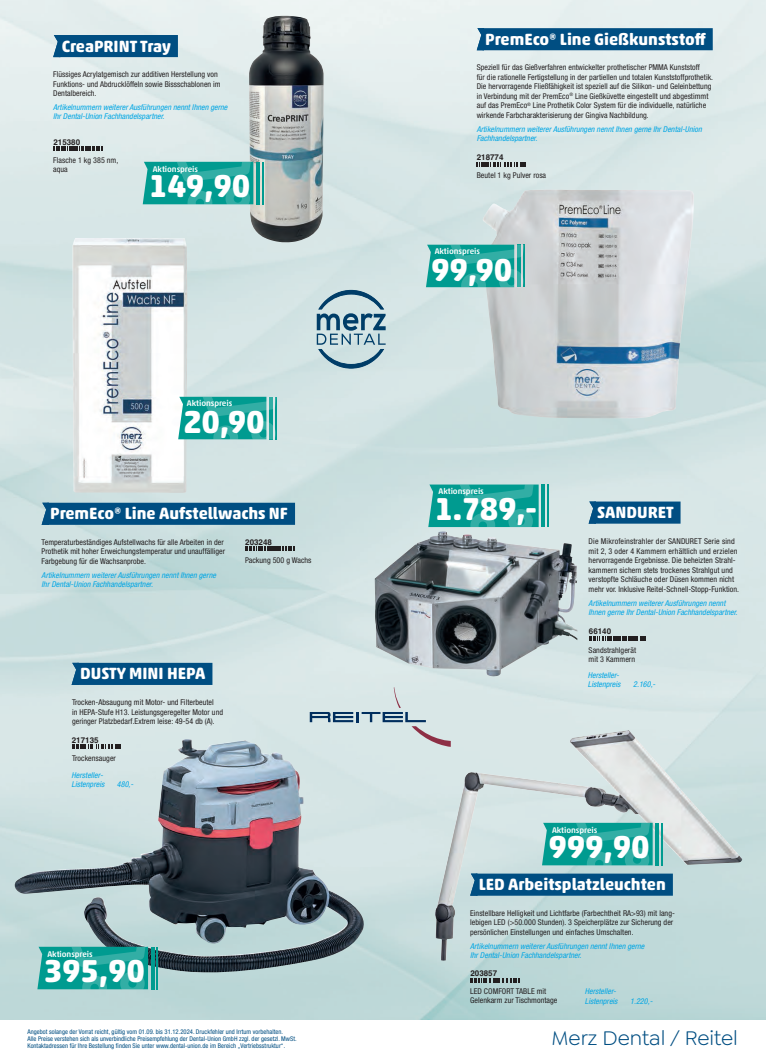
<style>
.page{position:relative;width:766px;height:1063px;background:#fff}
.page>*{position:absolute;margin:0;border:0;box-sizing:border-box;transform-origin:0 0}
.t1{font:700 32.2px "Akko Rounded Pro";letter-spacing:-.01em;color:#fff}
.t2{font:21px "Goldplay";color:#004e82}
.t3{font:700 16.5px "Akko Rounded Pro";color:#fff}
.t4{font:500 8.3px "Akko Rounded Pro";letter-spacing:-.01em;color:#fff}
.t5{font:condensed 8px/9.5px "Helvetica Neue LT Pro";letter-spacing:.005em;color:#231f20}
.t6{font:italic condensed 8px/9.5px "Helvetica Neue LT Pro";letter-spacing:.005em;color:#00a6e4}
.t7{font:700 8px "Helvetica";color:#231f20}
.t8{font:condensed 6.5px/7px "Helvetica Neue LT Pro";letter-spacing:.005em;color:#004e82}
</style>
<div class="page">
<img style="left:0;top:0;width:765px;height:1019px">
<div style="left:59px;top:35px;width:119px;height:22px;background:#004e82"></div>
<svg style="left:53px;top:35px;width:6px;height:22px"></svg>
<img style="left:249px;top:16px;width:74px;height:228px">
<div style="left:47px;top:503px;width:248px;height:22px;background:#004e82"></div>
<svg style="left:42px;top:503px;width:5px;height:22px"></svg>
<div style="left:482px;top:28px;width:230px;height:22px;background:#004e82"></div>
<svg style="left:476px;top:28px;width:6px;height:22px"></svg>
<svg style="left:53px;top:147px;width:49px;height:4px"></svg>
<hr style="left:256px;top:162px;width:4px;height:42px;background:#009b90">
<hr style="left:262px;top:162px;width:1px;height:42px;background:#009b90">
<svg style="left:143px;top:162px;width:111px;height:42px"></svg>
<svg style="left:316px;top:290px;width:69px;height:78px"></svg>
<svg style="left:476px;top:162px;width:49px;height:4px"></svg>
<img style="left:482px;top:190px;width:212px;height:228px">
<svg style="left:426px;top:245px;width:101px;height:42px"></svg>
<svg style="left:245px;top:547px;width:49px;height:4px"></svg>
<img style="left:72px;top:238px;width:115px;height:255px">
<svg style="left:178px;top:397px;width:102px;height:42px"></svg>
<div style="left:77px;top:663px;width:135px;height:22px;background:#004e82"></div>
<svg style="left:72px;top:663px;width:5px;height:22px"></svg>
<img style="left:12px;top:739px;width:357px;height:239px">
<img style="left:435px;top:730px;width:307px;height:231px">
<div style="left:594px;top:502px;width:86px;height:22px;background:#004e82"></div>
<svg style="left:588px;top:502px;width:7px;height:22px"></svg>
<img style="left:374px;top:532px;width:203px;height:144px">
<svg style="left:72px;top:745px;width:49px;height:4px"></svg>
<svg style="left:588px;top:637px;width:57px;height:4px"></svg>
<hr style="left:541px;top:485px;width:4px;height:42px;background:#009b90">
<hr style="left:547px;top:485px;width:1px;height:42px;background:#009b90">
<svg style="left:428px;top:485px;width:110px;height:42px"></svg>
<svg style="left:470px;top:978px;width:49px;height:4px"></svg>
<svg style="left:150px;top:947px;width:4px;height:42px"></svg>
<hr style="left:156px;top:947px;width:2px;height:42px;background:#009b90">
<svg style="left:37px;top:947px;width:111px;height:42px"></svg>
<hr style="left:655px;top:823px;width:4px;height:42px;background:#009b90">
<hr style="left:661px;top:823px;width:1px;height:42px;background:#009b90">
<svg style="left:542px;top:823px;width:111px;height:42px"></svg>
<svg style="left:309px;top:687px;width:141px;height:60px"></svg>
<h3 class="t3" style="left:62px;top:36px;width:111px">CreaPRINT Tray</h3>
<p class="t5" style="left:53px;top:70px;width:169px">Flüssiges Acrylatgemisch zur additiven Herstellung von<br>Funktions- und Abdrucklöffeln sowie Bissschablonen im<br>Dentalbereich.</p>
<p class="t6" style="left:53px;top:102px;width:176px">Artikelnummern weiterer Ausführungen nennt Ihnen gerne<br>Ihr Dental-Union Fachhandelspartner.</p>
<p class="t7" style="left:53px;top:137px;width:28px">215380</p>
<p class="t5" style="left:53px;top:155px;width:67px">Flasche 1 kg 385 nm, aqua</p>
<p class="t4" style="left:153px;top:164px;width:47px">Aktionspreis</p>
<h1 class="t1" style="left:149px;top:166px;width:102px">149,90</h1>
<p class="t4" style="left:187px;top:398px;width:47px">Aktionspreis</p>
<h1 class="t1" style="left:183px;top:402px;width:83px">20,90</h1>
<h3 class="t3" style="left:50px;top:503px;width:239px">PremEco® Line Aufstellwachs NF</h3>
<p class="t5" style="left:42px;top:537px;width:185px">Temperaturbeständiges Aufstellwachs für alle Arbeiten in der<br>Prothetik mit hoher Erweichungstemperatur und unauffälliger<br>Farbgebung für die Wachsanprobe.</p>
<p class="t6" style="left:42px;top:570px;width:176px">Artikelnummern weiterer Ausführungen nennt Ihnen gerne<br>Ihr Dental-Union Fachhandelspartner.</p>
<p class="t7" style="left:245px;top:537px;width:28px">203248</p>
<p class="t5" style="left:245px;top:555px;width:68px">Packung 500 g Wachs</p>
<h3 class="t3" style="left:80px;top:664px;width:127px">DUSTY MINI HEPA</h3>
<p class="t5" style="left:72px;top:697px;width:152px">Trocken-Absaugung mit Motor- und Filterbeutel<br>in HEPA-Stufe H13. Leistungsgeregelter Motor und geringer Platzbedarf.Extrem leise: 49-54 db (A).</p>
<p class="t7" style="left:72px;top:735px;width:28px">217135</p>
<p class="t5" style="left:72px;top:753px;width:45px">Trockensauger</p>
<p class="t6" style="left:72px;top:770px;width:34px">Hersteller-<br>Listenpreis</p>
<p class="t6" style="left:117px;top:779px;width:18px">480,-</p>
<p class="t4" style="left:47px;top:949px;width:47px">Aktionspreis</p>
<h1 class="t1" style="left:44px;top:951px;width:102px">395,90</h1>
<h3 class="t3" style="left:485px;top:29px;width:222px">PremEco® Line Gießkunststoff</h3>
<p class="t5" style="left:476px;top:63px;width:238px">Speziell für das Gießverfahren entwickelter prothetischer PMMA Kunststoff<br>für die rationelle Fertigstellung in der partiellen und totalen Kunststoffprothetik.<br>Die hervorragende Fließfähigkeit ist speziell auf die Silikon- und Geleinbettung in Verbindung mit der PremEco<sup>®</sup> Line Gießküvette eingestellt und abgestimmt auf das PremEco<sup>®</sup> Line Prothetik Color System für die individuelle, natürliche wirkende Farbcharakterisierung der Gingiva Nachbildung.</p>
<p class="t6" style="left:476px;top:124px;width:226px">Artikelnummern weiterer Ausführungen nennt Ihnen gerne Ihr Dental-Union<br>Fachhandelspartner.</p>
<p class="t5" style="left:476px;top:171px;width:71px">Beutel 1 kg Pulver rosa</p>
<p class="t7" style="left:476px;top:152px;width:28px">218774</p>
<p class="t4" style="left:434px;top:246px;width:47px">Aktionspreis</p>
<h1 class="t1" style="left:431px;top:250px;width:83px">99,90</h1>
<p class="t4" style="left:438px;top:486px;width:47px">Aktionspreis</p>
<h1 class="t1" style="left:434px;top:489px;width:104px">1.789,-</h1>
<h3 class="t3" style="left:597px;top:502px;width:78px">SANDURET</h3>
<p class="t5" style="left:588px;top:537px;width:152px">Die Mikrofeinstrahler der SANDURET Serie sind mit 2, 3 oder 4 Kammern erhältlich und erzielen hervorragende Ergebnisse. Die beheizten Strahl&shy;kammern sichern stets trockenes Strahlgut und verstopfte Schläuche oder Düsen kommen nicht mehr vor. Inklusive Reitel-Schnell-Stopp-Funktion.</p>
<p class="t6" style="left:588px;top:598px;width:150px">Artikelnummern weiterer Ausführungen nennt<br>Ihnen gerne Ihr Dental-Union Fachhandelspartner.</p>
<p class="t7" style="left:588px;top:627px;width:24px">66140</p>
<p class="t5" style="left:588px;top:645px;width:49px">Sandstrahlgerät mit 3 Kammern</p>
<p class="t6" style="left:587px;top:670px;width:34px">Hersteller-<br>Listenpreis</p>
<p class="t6" style="left:633px;top:680px;width:24px">2.160,-</p>
<p class="t4" style="left:552px;top:825px;width:47px">Aktionspreis</p>
<h1 class="t1" style="left:548px;top:827px;width:102px">999,90</h1>
<h3 class="t3" style="left:478px;top:874px;width:188px">LED Arbeitsplatzleuchten</h3>
<p class="t5" style="left:470px;top:908px;width:206px">Einstellbare Helligkeit und Lichtfarbe (Farbechtheit RA&gt;93) mit lang&shy;lebigen LED (&gt;50.000 Stunden). 3 Speicherplätze zur Sicherung der persönlichen Einstellungen und einfaches Umschalten.</p>
<p class="t6" style="left:470px;top:941px;width:176px">Artikelnummern weiterer Ausführungen nennt Ihnen gerne<br>Ihr Dental-Union Fachhandelspartner.</p>
<p class="t7" style="left:470px;top:968px;width:28px">203857</p>
<p class="t5" style="left:470px;top:986px;width:89px">LED COMFORT TABLE mit<br>Gelenkarm zur Tischmontage</p>
<p class="t6" style="left:584px;top:986px;width:34px">Hersteller-<br>Listenpreis</p>
<p class="t6" style="left:630px;top:996px;width:24px">1.220,-</p>
<p class="t8" style="left:27px;top:1028px;width:270px">Angebot solange der Vorrat reicht, gültig vom 01.09. bis 31.12.2024. Druckfehler und Irrtum vorbehalten.<br>Alle Preise verstehen sich als unverbindliche Preisempfehlung der Dental-Union GmbH zzgl. der gesetzl. MwSt.<br>Kontaktadressen für Ihre Bestellung finden Sie unter www.dental-union.de im Bereich „Vertriebsstruktur“.</p>
<h2 class="t2" style="left:551px;top:1026px;width:188px">Merz Dental / Reitel</h2>
</div>
